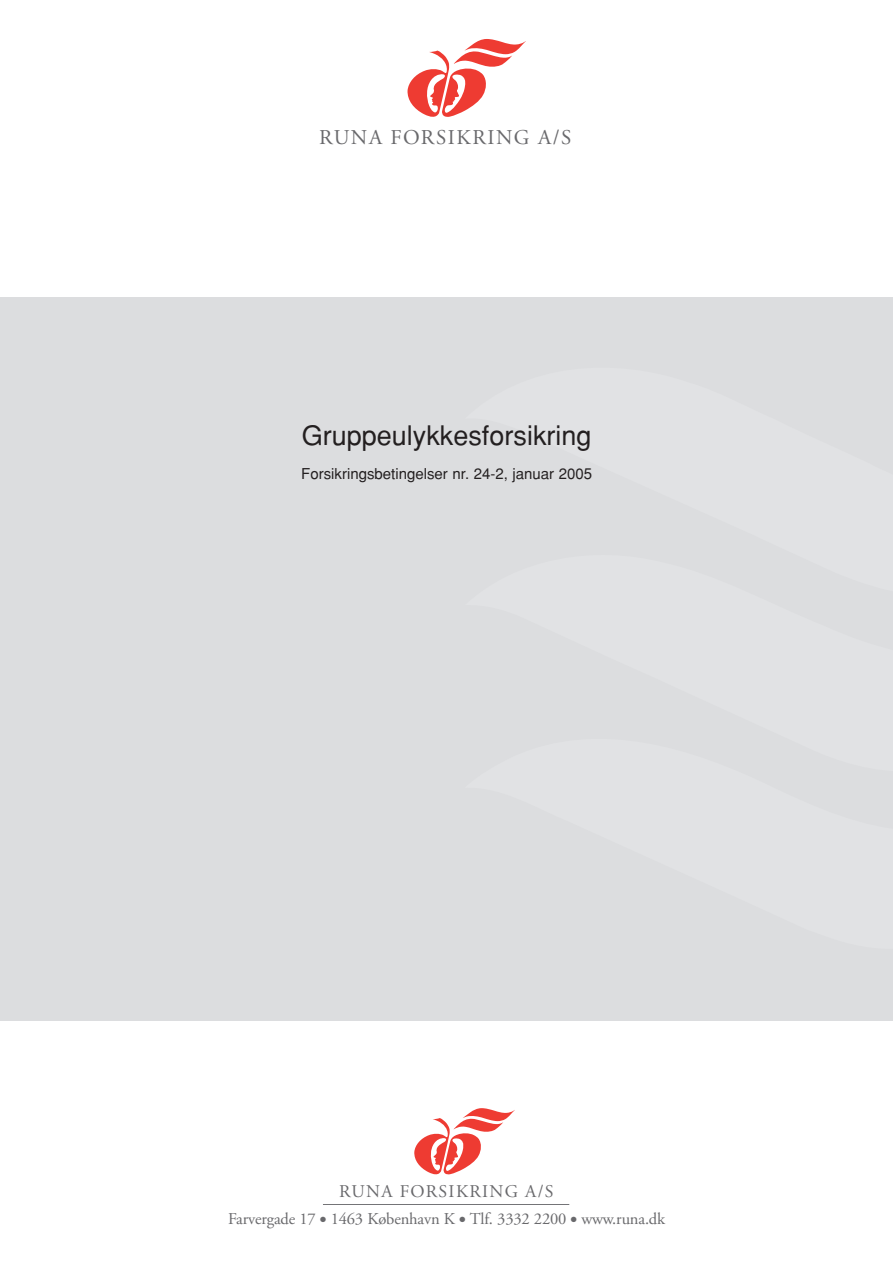
<style>
.page{position:relative;width:893px;height:1262px;background:#fff}
.page>*{position:absolute;margin:0;border:0;box-sizing:border-box;transform-origin:0 0}
.t1{font:27px "Helvetica";color:#231f20}
.t2{font:21px "Adobe Garamond";letter-spacing:.075em;color:#69696c}
.t3{font:17.85px "Adobe Garamond";letter-spacing:.075em;color:#69696c}
.t4{font:16.5px "Adobe Garamond";letter-spacing:-.01em;color:#69696c}
.t5{font:15px "Helvetica";color:#231f20}
</style>
<div class="page">
<svg style="left:407px;top:39px;width:119px;height:78px"></svg>
<div style="left:0;top:298px;width:892px;height:722px;background:#dcdddf"></div>
<svg style="left:414px;top:1108px;width:101px;height:67px"></svg>
<hr style="left:323px;top:1204px;width:246px;height:1px;background:#69696c">
<p class="t2" style="left:319px;top:129px;width:254px">RUNA FORSIKRING A/S</p>
<h1 class="t1" style="left:302px;top:425px;width:291px">Gruppeulykkesforsikring</h1>
<p class="t5" style="left:301px;top:468px;width:292px">Forsikringsbetingelser nr. 24-2, januar 2005</p>
<p class="t3" style="left:339px;top:1184px;width:216px">RUNA FORSIKRING A/S</p>
<p class="t4" style="left:228px;top:1212px;width:438px">Farvergade 17 ● 1463 København K ● Tlf. 3332 2200 ● www.runa.dk</p>
</div>
